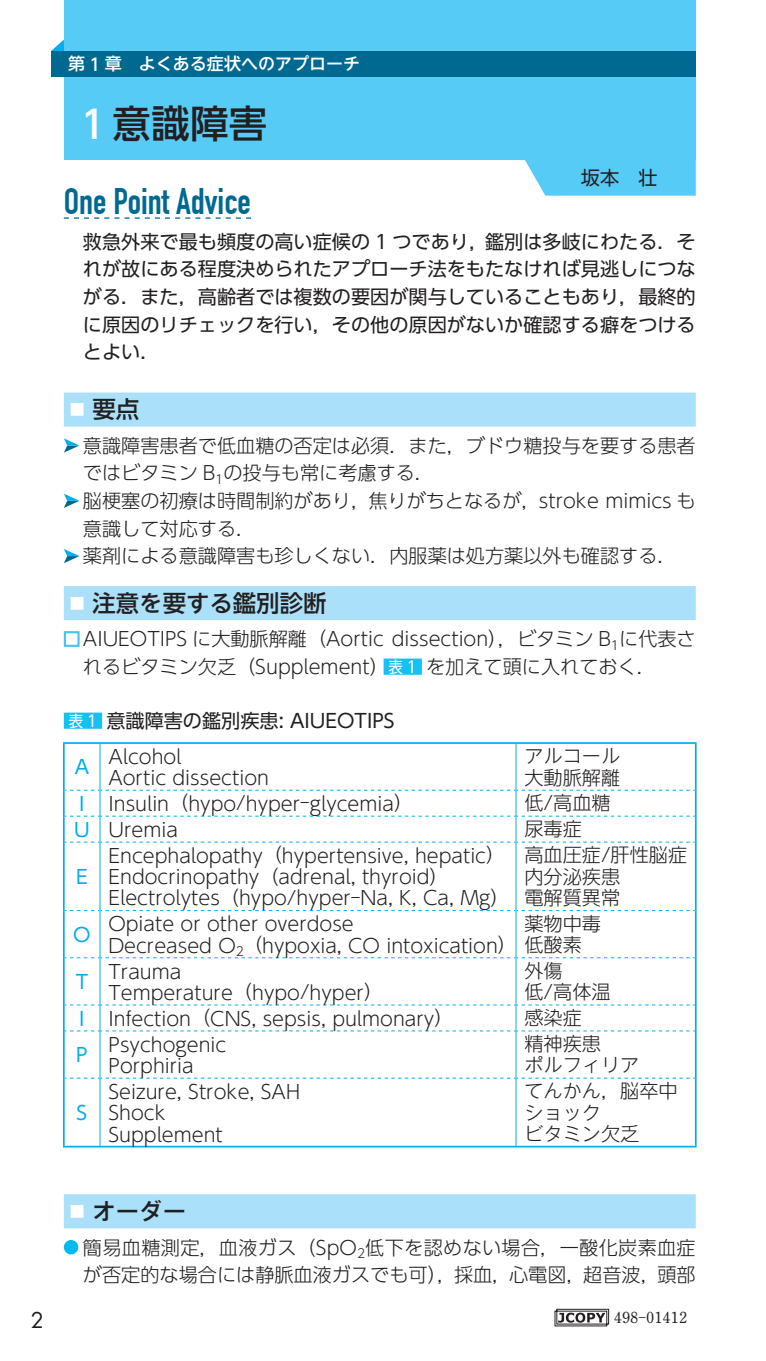
<style>
.page{position:relative;width:766px;height:1361px;background:#fff}
.page>*{position:absolute;margin:0;border:0;box-sizing:border-box;transform-origin:0 0}
.t1{font:500 38.4px "UD Shin Go Pr 6";letter-spacing:.02em;color:#231f20}
.t2{font:700 36px "DIN Condensed";color:#006991}
.t3{font:500 23.4px "UD Shin Go Pr 6";color:#231f20}
.t4{font:23.4px "Ntoday Std Medium KS";color:#231f20}
.t5{font:21.3px "Futura Std";color:#231f20}
.t6{font:300 19.2px/21.3px "UD Shin Go Pr 6";color:#231f20}
.t7{font:19.2px/27.6px "UD Shin Go Pr 6";color:#231f20;text-align:justify}
.t8{font:19.2px/21.3px "Ntoday Std Light KS";color:#231f20}
.t9{font:19.2px "UD Shin Go Pr 6";color:#00aeef}
.t10{font:17.1px "Ntoday Std Medium KS";color:#fff}
.t11{font:15.9px "UD Shin Go C Oniz Pr 6";color:#fff}
.t12{font:700 15.3px "Futo Min A101 Pr 6";color:#231f20}
.s1{font-family:"UD Shin Go Pr 6";font-weight:500}
.s2{color:#fff}
.s3{font-family:"Ryumin Pr 6";font-weight:400;font-size:15px;color:#fff}
.s4{font-family:"Ntoday Std Medium KS";font-weight:400}
.s5{font-family:"UD Shin Go C Oniz Pr 6";font-weight:400;font-size:15.9px;color:#fff}
.s6{font-weight:400;color:#00aeef}
.s7{font-family:"UD Shin Go Pr 6";font-weight:300}
.s8{font-family:"Ryumin Pr 6";font-size:15px;color:#fff}
</style>
<div class="page">
<div style="left:64px;top:392px;width:631px;height:34px;background:#aae0f9"></div>
<div style="left:64px;top:586px;width:631px;height:34px;background:#aae0f9"></div>
<div style="left:64px;top:1194px;width:631px;height:34px;background:#aae0f9"></div>
<div style="left:383px;top:658px;width:39px;height:17px;background:#15c0f2"></div>
<svg style="left:64px;top:438px;width:15px;height:15px"></svg>
<svg style="left:64px;top:494px;width:15px;height:14px"></svg>
<svg style="left:64px;top:549px;width:15px;height:14px"></svg>
<div style="left:64px;top:631px;width:16px;height:16px;border:2px solid #40c7f4"></div>
<div style="left:64px;top:1240px;width:14px;height:14px;background:#00baf1;border-radius:50%"></div>
<svg style="left:554px;top:1308px;width:55px;height:18px"></svg>
<svg style="left:523px;top:159px;width:172px;height:37px;background:#63cff5"></svg>
<svg style="left:51px;top:40px;width:13px;height:11px"></svg>
<div style="left:64px;top:0;width:631px;height:159px;background:#56cbf5"></div>
<div style="left:51px;top:51px;width:644px;height:26px;background:#006991"></div>
<svg style="left:64px;top:217px;width:187px;height:2px"></svg>
<svg style="left:65px;top:910px;width:629px;height:1px"></svg>
<svg style="left:65px;top:957px;width:629px;height:1px"></svg>
<svg style="left:65px;top:1077px;width:629px;height:1px"></svg>
<hr style="left:99px;top:744px;width:1px;height:46px;background:#00aeef">
<hr style="left:515px;top:744px;width:1px;height:46px;background:#00aeef">
<svg style="left:65px;top:790px;width:629px;height:52px"></svg>
<hr style="left:99px;top:842px;width:1px;height:68px;background:#00aeef">
<hr style="left:515px;top:842px;width:1px;height:68px;background:#00aeef">
<hr style="left:99px;top:910px;width:1px;height:48px;background:#00aeef">
<hr style="left:515px;top:910px;width:1px;height:48px;background:#00aeef">
<hr style="left:99px;top:958px;width:1px;height:47px;background:#00aeef">
<hr style="left:515px;top:958px;width:1px;height:47px;background:#00aeef">
<svg style="left:65px;top:1004px;width:629px;height:27px"></svg>
<hr style="left:99px;top:1031px;width:1px;height:47px;background:#00aeef">
<hr style="left:515px;top:1031px;width:1px;height:47px;background:#00aeef">
<hr style="left:99px;top:1078px;width:1px;height:67px;background:#00aeef">
<hr style="left:515px;top:1078px;width:1px;height:67px;background:#00aeef">
<hr style="left:63px;top:742px;width:37px;height:2px;background:#00aeef">
<hr style="left:100px;top:742px;width:416px;height:2px;background:#00aeef">
<hr style="left:516px;top:742px;width:180px;height:2px;background:#00aeef">
<hr style="left:63px;top:1145px;width:37px;height:2px;background:#00aeef">
<hr style="left:100px;top:1145px;width:416px;height:2px;background:#00aeef">
<hr style="left:516px;top:1145px;width:180px;height:2px;background:#00aeef">
<hr style="left:63px;top:744px;width:2px;height:46px;background:#00aeef">
<hr style="left:694px;top:744px;width:2px;height:46px;background:#00aeef">
<hr style="left:63px;top:790px;width:2px;height:26px;background:#00aeef">
<hr style="left:694px;top:790px;width:2px;height:26px;background:#00aeef">
<hr style="left:63px;top:816px;width:2px;height:26px;background:#00aeef">
<hr style="left:694px;top:816px;width:2px;height:26px;background:#00aeef">
<hr style="left:63px;top:842px;width:2px;height:68px;background:#00aeef">
<hr style="left:694px;top:842px;width:2px;height:68px;background:#00aeef">
<hr style="left:63px;top:910px;width:2px;height:48px;background:#00aeef">
<hr style="left:694px;top:910px;width:2px;height:48px;background:#00aeef">
<hr style="left:63px;top:958px;width:2px;height:47px;background:#00aeef">
<hr style="left:694px;top:958px;width:2px;height:47px;background:#00aeef">
<hr style="left:63px;top:1005px;width:2px;height:26px;background:#00aeef">
<hr style="left:694px;top:1005px;width:2px;height:26px;background:#00aeef">
<hr style="left:63px;top:1031px;width:2px;height:47px;background:#00aeef">
<hr style="left:694px;top:1031px;width:2px;height:47px;background:#00aeef">
<hr style="left:63px;top:1078px;width:2px;height:67px;background:#00aeef">
<hr style="left:694px;top:1078px;width:2px;height:67px;background:#00aeef">
<div style="left:64px;top:712px;width:38px;height:17px;background:#15c0f2"></div>
<p class="t5" style="left:31px;top:1306px;width:15px">2</p>
<p class="t10" style="left:68px;top:51px;width:293px"><span class="s1">第 1 章　</span>よくある<span class="s1">症状</span>へのアプローチ</p>
<h1 class="t1" style="left:81px;top:92px;width:188px"><span class="s2">1</span>意識障害</h1>
<p class="t7" style="left:580px;top:163px;width:78px">坂本　壮</p>
<h2 class="t2" style="left:64px;top:180px;width:189px">One Point Advice</h2>
<p class="t7" style="left:83px;top:227px;width:614px">救急外来で最も頻度の高い症候の 1 つであり，鑑別は多岐にわたる．それが故にある程度決められたアプローチ法をもたなければ見逃しにつながる．また，高齢者では複数の要因が関与していることもあり，最終的に原因のリチェックを行い，その他の原因がないか確認する癖をつけるとよい．</p>
<p class="t3" style="left:70px;top:390px;width:71px"><span class="s3">■</span> 要点</p>
<p class="t6" style="left:83px;top:431px;width:614px;line-height:27.6px">意識障害患者で低血糖の否定は必須．また，ブドウ糖投与を要する患者ではビタミン B<sub>1</sub>の投与も常に考慮する．<br>脳梗塞の初療は時間制約があり，焦りがちとなるが，stroke mimics も意識して対応する．<br>薬剤による意識障害も珍しくない．内服薬は処方薬以外も確認する．</p>
<p class="t3" style="left:70px;top:584px;width:258px"><span class="s3">■</span> 注意<span class="s4">を</span>要<span class="s4">する</span>鑑別診断</p>
<p class="t6" style="left:83px;top:624px;width:614px;line-height:27.6px">AIUEOTIPS に大動脈解離（Aortic dissection），ビタミン B<sub>1</sub>に代表されるビタミン欠乏（Supplement）<span class="s5">表 1</span> を加えて頭に入れておく．</p>
<p class="t11" style="left:69px;top:708px;width:30px">表1</p>
<p class="t7" style="left:106px;top:706px;width:290px">意識障害の鑑別疾患： AIUEOTIPS</p>
<p class="t9" style="left:75px;top:751px;width:16px">A</p>
<p class="t6" style="left:108px;top:745px;width:162px">Alcohol<br>Aortic dissection</p>
<p class="t8" style="left:524px;top:743px;width:97px">アルコール</p>
<p class="t6" style="left:524px;top:766px;width:97px">大動脈解離</p>
<p class="t6" style="left:79px;top:792px;width:335px"><span class="s6">I</span> Insulin（hypo／hyper⊖glycemia）</p>
<p class="t6" style="left:524px;top:792px;width:88px">低／高血糖</p>
<p class="t6" style="left:74px;top:818px;width:105px"><span class="s6">U</span> Uremia</p>
<p class="t6" style="left:524px;top:818px;width:59px">尿毒症</p>
<p class="t9" style="left:76px;top:861px;width:13px">E</p>
<p class="t6" style="left:108px;top:844px;width:402px">Encephalopathy（hypertensive, hepatic）<br>Endocrinopathy（adrenal, thyroid）<br>Electrolytes（hypo／hyper⊖Na, K, Ca, Mg）</p>
<p class="t6" style="left:524px;top:844px;width:164px">高血圧症／肝性脳症内分泌疾患<br>電解質異常</p>
<p class="t6" style="left:524px;top:912px;width:78px">薬物中毒</p>
<p class="t9" style="left:73px;top:919px;width:19px">O</p>
<p class="t6" style="left:108px;top:913px;width:475px">Opiate or other overdose<br>Decreased O<sub>2</sub>（hypoxia, CO intoxication）低酸素</p>
<p class="t9" style="left:76px;top:966px;width:14px">T</p>
<p class="t6" style="left:108px;top:960px;width:276px">Trauma<br>Temperature（hypo／hyper）</p>
<p class="t6" style="left:524px;top:959px;width:88px">外傷<br>低／高体温</p>
<p class="t9" style="left:79px;top:1003px;width:7px">I</p>
<p class="t6" style="left:108px;top:1007px;width:346px">Infection（CNS, sepsis, pulmonary）</p>
<p class="t6" style="left:524px;top:1006px;width:59px">感染症</p>
<p class="t9" style="left:76px;top:1039px;width:13px">P</p>
<p class="t6" style="left:108px;top:1033px;width:119px">Psychogenic<br>Porphiria</p>
<p class="t6" style="left:524px;top:1032px;width:78px">精神疾患</p>
<p class="t8" style="left:524px;top:1052px;width:116px">ポルフィリア</p>
<p class="t9" style="left:76px;top:1097px;width:12px">S</p>
<p class="t6" style="left:108px;top:1080px;width:193px">Seizure, Stroke, SAH<br>Shock<br>Supplement</p>
<p class="t8" style="left:524px;top:1078px;width:155px">てんかん<span class="s7">，脳卒中</span>ショック<br>ビタミン<span class="s7">欠乏</span></p>
<p class="t4" style="left:70px;top:1194px;width:118px"><span class="s8">■</span> オーダー</p>
<p class="t6" style="left:83px;top:1232px;width:614px;line-height:27.6px">簡易血糖測定，血液ガス（SpO<sub>2</sub>低下を認めない場合，一酸化炭素血症が否定的な場合には静脈血液ガスでも可），採血，心電図，超音波，頭部</p>
<p class="t12" style="left:613px;top:1305px;width:75px">498-01412</p>
</div>
